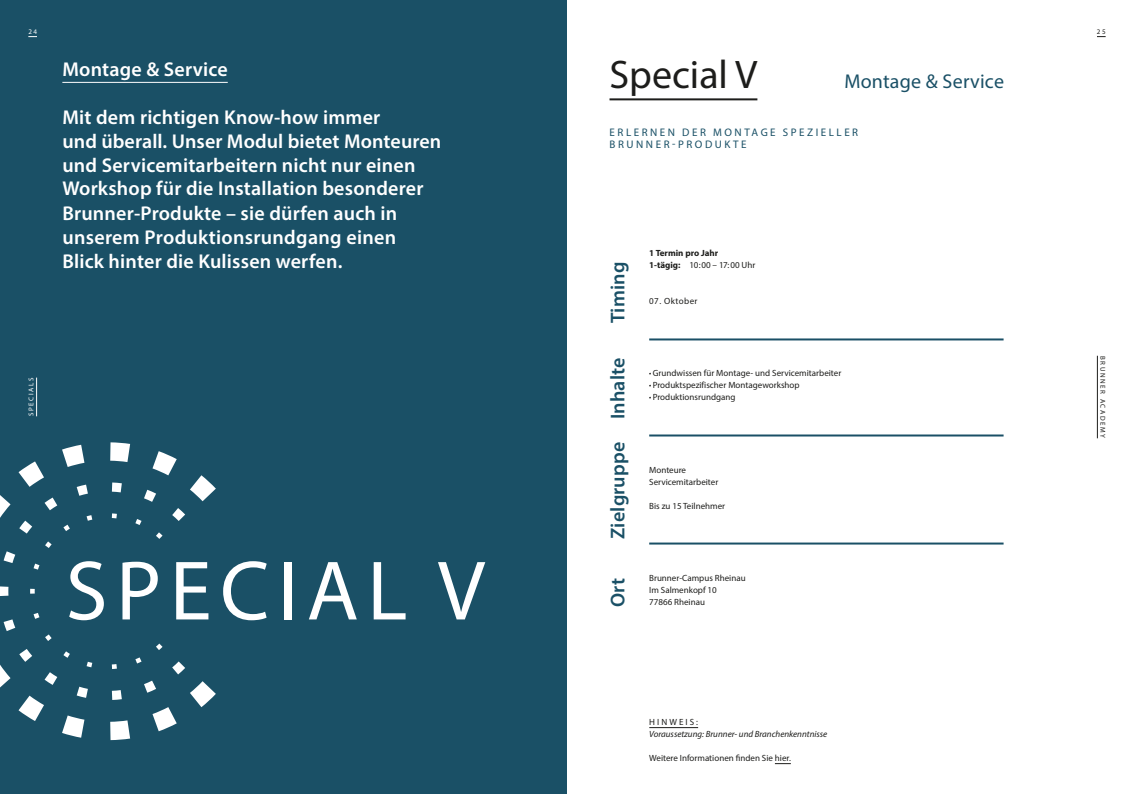
<style>
.page{position:relative;width:1134px;height:794px;background:#fff}
.page>*{position:absolute;margin:0;border:0;box-sizing:border-box;transform-origin:0 0}
.t1{font:85px "Myriad Pro";letter-spacing:.1em;color:#fff}
.t2{font:40px "Myriad Pro";color:#1d1d1b}
.t3{font:600 20px/23.7px "Myriad Pro";letter-spacing:.01em;color:#fff}
.t4{font:600 20px "Myriad Pro";letter-spacing:.01em;color:#1a5066}
.t5{font:20px "Myriad Pro";letter-spacing:.01em;color:#1a5066}
.t6{font:11px/12px "Myriad Pro";letter-spacing:.23em;color:#1a5066}
.t7{font:9px/12px "Myriad Pro";color:#1d1d1b}
.t8{font:italic 9px "Myriad Pro";color:#1d1d1b}
.t9{font:700 9px/12px "Myriad Pro";color:#1d1d1b}
.t10{font:9px "Myriad Pro";letter-spacing:.05em;color:#1d1d1b}
.t11{font:9px "Myriad Pro";letter-spacing:.23em;color:#1d1d1b}
.t12{font:7px "Myriad Pro";letter-spacing:.23em;color:#1d1d1b}
.t13{font:7px "Myriad Pro";letter-spacing:.23em;color:#fff}
.s1{font-weight:400}
</style>
<div class="page">
<div style="left:0;top:0;width:567px;height:794px;background:#1a5066"></div>
<svg style="left:0;top:495px;width:11px;height:23px"></svg>
<svg style="left:0;top:665px;width:11px;height:23px"></svg>
<svg style="left:190px;top:475px;width:26px;height:26px"></svg>
<svg style="left:19px;top:695px;width:25px;height:26px"></svg>
<svg style="left:19px;top:461px;width:25px;height:26px"></svg>
<svg style="left:190px;top:681px;width:26px;height:26px"></svg>
<svg style="left:62px;top:715px;width:22px;height:22px"></svg>
<svg style="left:152px;top:707px;width:25px;height:24px"></svg>
<svg style="left:110px;top:720px;width:20px;height:20px"></svg>
<svg style="left:152px;top:451px;width:25px;height:24px"></svg>
<svg style="left:62px;top:445px;width:22px;height:22px"></svg>
<svg style="left:110px;top:442px;width:20px;height:20px"></svg>
<svg style="left:34px;top:563px;width:5px;height:6px"></svg>
<svg style="left:87px;top:515px;width:5px;height:6px"></svg>
<svg style="left:45px;top:541px;width:7px;height:7px"></svg>
<svg style="left:63px;top:524px;width:7px;height:7px"></svg>
<svg style="left:30px;top:589px;width:5px;height:4px"></svg>
<svg style="left:34px;top:613px;width:5px;height:6px"></svg>
<svg style="left:87px;top:661px;width:5px;height:6px"></svg>
<svg style="left:63px;top:651px;width:7px;height:7px"></svg>
<svg style="left:45px;top:634px;width:7px;height:7px"></svg>
<svg style="left:156px;top:643px;width:7px;height:7px"></svg>
<svg style="left:135px;top:657px;width:7px;height:6px"></svg>
<svg style="left:112px;top:664px;width:5px;height:5px"></svg>
<svg style="left:156px;top:532px;width:7px;height:7px"></svg>
<svg style="left:135px;top:519px;width:7px;height:6px"></svg>
<svg style="left:112px;top:513px;width:5px;height:5px"></svg>
<svg style="left:0;top:586px;width:8px;height:10px"></svg>
<svg style="left:4px;top:619px;width:11px;height:12px"></svg>
<svg style="left:4px;top:551px;width:11px;height:12px"></svg>
<svg style="left:19px;top:649px;width:13px;height:13px"></svg>
<svg style="left:77px;top:686px;width:11px;height:12px"></svg>
<svg style="left:172px;top:508px;width:13px;height:13px"></svg>
<svg style="left:172px;top:661px;width:13px;height:13px"></svg>
<svg style="left:19px;top:520px;width:13px;height:13px"></svg>
<svg style="left:45px;top:672px;width:12px;height:13px"></svg>
<svg style="left:144px;top:490px;width:12px;height:12px"></svg>
<svg style="left:144px;top:680px;width:12px;height:12px"></svg>
<svg style="left:112px;top:482px;width:10px;height:10px"></svg>
<svg style="left:77px;top:484px;width:11px;height:12px"></svg>
<svg style="left:45px;top:497px;width:12px;height:13px"></svg>
<svg style="left:112px;top:690px;width:10px;height:10px"></svg>
<hr style="left:62px;top:82px;width:166px;height:1px;background:#fff">
<hr style="left:609px;top:98px;width:148px;height:2px;background:#1d1d1b">
<hr style="left:649px;top:338px;width:354px;height:2px;background:#1a5066">
<hr style="left:649px;top:434px;width:354px;height:2px;background:#1a5066">
<hr style="left:649px;top:542px;width:354px;height:2px;background:#1a5066">
<hr style="left:649px;top:727px;width:49px;height:1px;background:#1d1d1b">
<svg style="left:775px;top:763px;width:16px;height:1px"></svg>
<hr style="left:1097px;top:356px;width:1px;height:82px;background:#1d1d1b">
<hr style="left:36px;top:377px;width:1px;height:39px;background:#fff">
<p class="t13" style="left:28px;top:27px;width:10px">24</p>
<p class="t12" style="left:1097px;top:27px;width:10px">25</p>
<p class="t3" style="left:62px;top:57px;width:167px">Montage &amp; Service</p>
<p class="t3" style="left:62px;top:105px;width:380px">Mit dem richtigen Know-how immer<br>und überall. Unser Modul bietet Monteuren und Servicemitarbeitern nicht nur einen Workshop für die Installation besonderer</p>
<p class="t3" style="left:62px;top:201px;width:336px;line-height:24px;text-align:justify">Brunner-Produkte – sie dürfen auch in unserem Produktionsrundgang einen Blick hinter die Kulissen werfen.</p>
<p class="t13" style="left:27px;top:416px;width:40px;rotate:-90deg">SPECIALS</p>
<h1 class="t1" style="left:66px;top:538px;width:421px">SPECIAL V</h1>
<h2 class="t2" style="left:609px;top:50px;width:149px">Special V</h2>
<p class="t5" style="left:844px;top:69px;width:161px">Montage &amp; Service</p>
<p class="t6" style="left:610px;top:126px;width:250px">ERLERNEN DER MONTAGE SPEZIELLER<br>BRUNNER-PRODUKTE</p>
<p class="t4" style="left:605px;top:323px;width:63px;rotate:-90deg">Timing</p>
<p class="t4" style="left:605px;top:419px;width:63px;rotate:-90deg">Inhalte</p>
<p class="t4" style="left:605px;top:539px;width:99px;rotate:-90deg">Zielgruppe</p>
<p class="t4" style="left:605px;top:607px;width:31px;rotate:-90deg">Ort</p>
<p class="t9" style="left:649px;top:247px;width:108px">1 Termin pro Jahr<br>1-tägig: <span class="s1">10:00 – 17:00 Uhr</span></p>
<p class="t10" style="left:649px;top:296px;width:50px">07. Oktober</p>
<p class="t7" style="left:653px;top:367px;width:190px">Grundwissen für Montage- und Servicemitarbeiter<br>Produktspezifischer Montageworkshop<br>Produktionsrundgang</p>
<p class="t7" style="left:649px;top:463px;width:71px">Monteure<br>Servicemitarbeiter</p>
<p class="t7" style="left:649px;top:499px;width:77px">Bis zu 15 Teilnehmer</p>
<p class="t7" style="left:649px;top:571px;width:98px">Brunner-Campus Rheinau<br>Im Salmenkopf 10</p>
<p class="t7" style="left:649px;top:595px;width:57px">77866 Rheinau</p>
<p class="t11" style="left:649px;top:716px;width:50px">HINWEIS:</p>
<p class="t8" style="left:649px;top:728px;width:180px">Voraussetzung: Brunner- und Branchenkenntnisse</p>
<p class="t7" style="left:649px;top:751px;width:143px">Weitere Informationen finden Sie hier.</p>
<p class="t12" style="left:1107px;top:356px;width:84px;rotate:90deg">BRUNNER ACADEMY</p>
</div>
